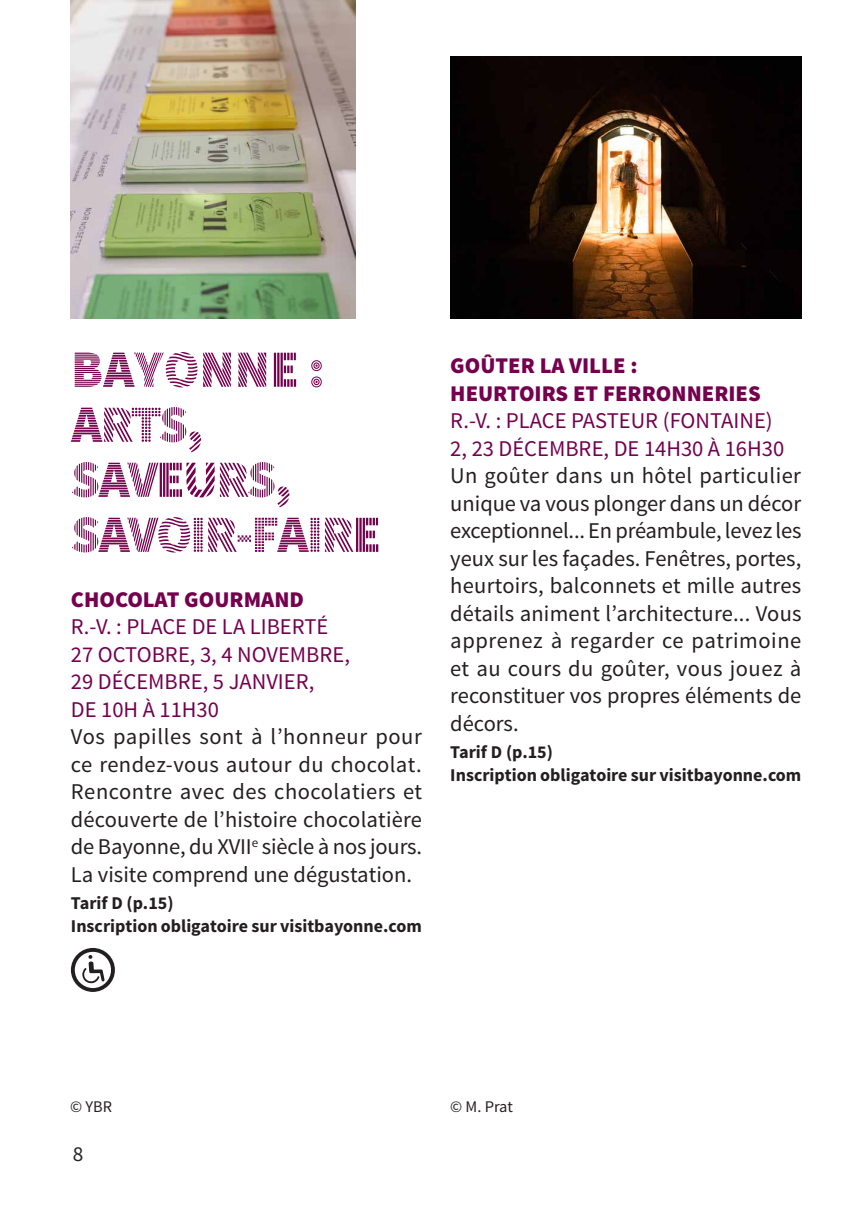
<style>
.page{position:relative;width:851px;height:1205px;background:#fff}
.page>*{position:absolute;margin:0;border:0;box-sizing:border-box;transform-origin:0 0}
.t1{font:52.5px/55px "Source Sans Pro DISPLAY";color:#74004e}
.t2{font:22.5px/27.5px "Source Sans Pro";color:#231f20;text-align:justify}
.t3{font:22.5px "Source Sans Pro";color:#74004e}
.t4{font:900 22.5px "Source Sans Pro";color:#74004e}
.t5{font:21.25px "Source Sans Pro";color:#231f20}
.t6{font:700 18px/22.5px "Source Sans Pro";color:#231f20}
.t7{font:16.25px "Source Sans Pro";color:#231f20}
</style>
<div class="page">
<img style="left:71px;top:0;width:284px;height:318px">
<img style="left:450px;top:57px;width:351px;height:261px">
<svg style="left:71px;top:948px;width:44px;height:44px"></svg>
<h1 class="t1" style="left:71px;top:343px;width:255px">BAYONNE :<br>ARTS</h1>
<h1 class="t1" style="left:71px;top:398px;width:233px;text-align:center">,<br>SAVEURS,<br>SAVOIR-FAIRE</h1>
<p class="t4" style="left:71px;top:585px;width:130px">CHOCOLAT GOURM</p>
<p class="t4" style="left:261px;top:585px;width:28px">AND</p>
<p class="t3" style="left:71px;top:613px;width:69px">R.-V. : place</p>
<p class="t3" style="left:192px;top:613px;width:81px">de la Liber</p>
<p class="t3" style="left:304px;top:613px;width:25px">té</p>
<p class="t3" style="left:71px;top:640px;width:80px">27 octobre</p>
<p class="t3" style="left:190px;top:640px;width:76px">, 3, 4 novembre</p>
<p class="t3" style="left:344px;top:640px;width:7px">,</p>
<p class="t3" style="left:71px;top:668px;width:67px">29 décembre</p>
<p class="t3" style="left:203px;top:668px;width:75px">, 5 janvier</p>
<p class="t3" style="left:309px;top:668px;width:7px">,</p>
<p class="t3" style="left:71px;top:695px;width:150px">de 10h à 11h30</p>
<p class="t2" style="left:71px;top:723px;width:352px">Vos papilles sont à l’honneur pour ce rendez-vous autour du chocolat.<br>Rencontre avec des chocolatiers et découverte de l’histoire chocolatière de Bayonne, du XVII<sup>e</sup> siècle à nos jours.<br>La visite comprend une dégustation.</p>
<p class="t6" style="left:71px;top:893px;width:352px">Tarif D (p.15)<br>Inscription obligatoire sur visitbayonne.com</p>
<p class="t4" style="left:450px;top:351px;width:152px">GOÛTER LA VILLE</p>
<p class="t4" style="left:630px;top:351px;width:9px">:</p>
<p class="t4" style="left:450px;top:378px;width:180px">HEURTOIRS ET FERRONNER</p>
<p class="t4" style="left:728px;top:378px;width:20px">IES</p>
<p class="t3" style="left:450px;top:407px;width:69px">R.-V. : place</p>
<p class="t3" style="left:571px;top:407px;width:203px">Pasteur (fontai ne)</p>
<p class="t3" style="left:450px;top:434px;width:88px">2, 23 décembre</p>
<p class="t3" style="left:603px;top:434px;width:182px">, de 14h30 à 16h30</p>
<p class="t2" style="left:450px;top:462px;width:352px">U n goûter dans un hôtel particulier unique va vous plonger dans un décor exceptionnel... En préambule, levez les yeux sur les façades. Fenêtres, portes, heurtoirs, balconnets et mille autres détails animent l’architecture... Vous apprenez à regarder ce patrimoine et au cours du goûter, vous jouez à reconstituer vos propres éléments de décors.</p>
<p class="t6" style="left:450px;top:741px;width:352px">Tarif D (p.15)<br>Inscription obligatoire sur visitbayonne.com</p>
<p class="t7" style="left:70px;top:1097px;width:44px">© YBR</p>
<p class="t7" style="left:450px;top:1097px;width:64px">© M. Prat</p>
<p class="t5" style="left:73px;top:1140px;width:12px">8</p>
</div>
